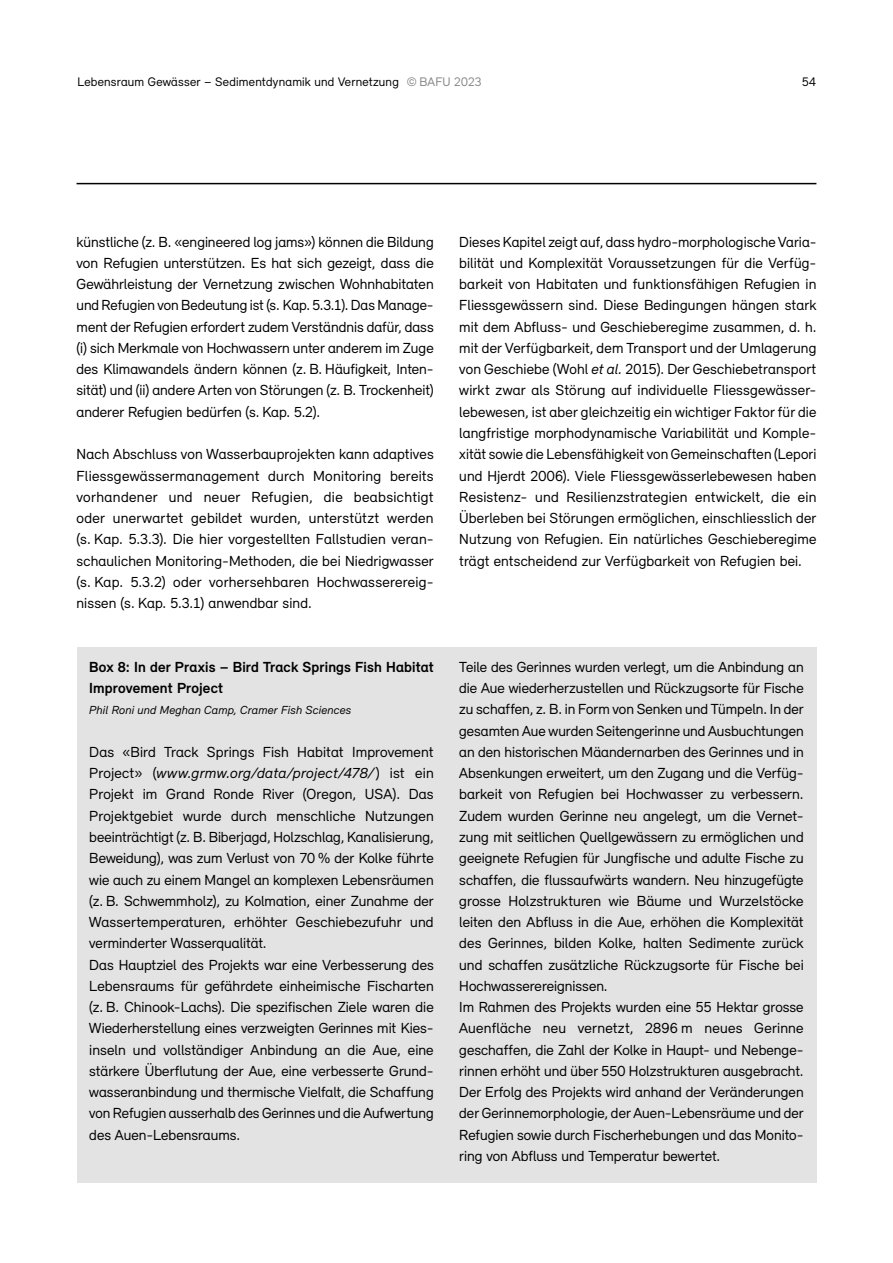
<style>
.page{position:relative;width:893px;height:1263px;background:#fff}
.page>*{position:absolute;margin:0;border:0;box-sizing:border-box;transform-origin:0 0}
._07_Grundtext{font:15px/21.3px "Relevant";letter-spacing:.01em;color:#000;text-align:justify}
._07_Grundtext_o_Abst{font:15px/21.3px "Relevant";color:#000;text-align:justify}
._07_Untertitel{font:700 15px/21.3px "Relevant";letter-spacing:.01em;color:#000}
.t1{font:12.75px "Relevant";letter-spacing:.02em;color:#000}
._07_Untertitel-2{font:italic 12px "Relevant";letter-spacing:.02em;color:#000}
.s1{color:#878787}
.s2{font-style:italic}
</style>
<div class="page">
<hr style="left:77px;top:183px;width:739px;height:1px;background:#000">
<div style="left:77px;top:647px;width:739px;height:535px;background:#e3e3e3"></div>
<p class="t1" style="left:77px;top:74px;width:406px">Lebensraum Gewässer – Sedimentdynamik und Vernetzung <span class="s1">© BAFU 2023</span></p>
<p class="t1" style="left:802px;top:74px;width:15px">54</p>
<p class="_07_Grundtext" style="left:77px;top:231px;width:359px">künstliche (z. B. «engineered log jams») können die Bildung von Refugien unterstützen. Es hat sich gezeigt, dass die Gewährleistung der Vernetzung zwischen Wohnhabitaten und Refugien von Bedeutung ist (s. Kap. 5.3.1). Das Manage&shy;ment der Refugien erfordert zudem Verständnis dafür, dass (i) sich Merkmale von Hochwassern unter anderem im Zuge des Klimawandels ändern können (z. B. Häufigkeit, Inten&shy;sität) und (ii) andere Arten von Störungen (z. B. Trockenheit) anderer Refugien bedürfen (s. Kap. 5.2).</p>
<p class="_07_Grundtext" style="left:77px;top:443px;width:359px">Nach Abschluss von Wasserbauprojekten kann adaptives Fliessgewässermanagement durch Monitoring bereits vorhandener und neuer Refugien, die beabsichtigt oder unerwartet gebildet wurden, unterstützt werden (s. Kap. 5.3.3). Die hier vorgestellten Fallstudien veran&shy;schaulichen Monitoring-Methoden, die bei Niedrigwasser (s. Kap. 5.3.2) oder vorhersehbaren Hochwasserereig&shy;nissen (s. Kap. 5.3.1) anwendbar sind.</p>
<h3 class="_07_Untertitel" style="left:89px;top:656px;width:346px">Box 8: In der Praxis – Bird Track Springs Fish Habitat<br>Improvement Project</h3>
<h3 class="_07_Untertitel-2" style="left:89px;top:702px;width:264px">Phil Roni und Meghan Camp, Cramer Fish Sciences</h3>
<p class="_07_Grundtext_o_Abst" style="left:89px;top:741px;width:346px">Das «Bird Track Springs Fish Habitat Improvement Project» (<span class="s2">www.grmw.org/data/project/478/</span>) ist ein Projekt im Grand Ronde River (Oregon, USA). Das Projektgebiet wurde durch menschliche Nutzungen beeinträchtigt (z. B. Biberjagd, Holzschlag, Kanalisierung, Beweidung), was zum Verlust von 70 % der Kolke führte wie auch zu einem Mangel an komplexen Lebensräumen (z. B. Schwemmholz), zu Kolmation, einer Zunahme der Wassertemperaturen, erhöhter Geschiebezufuhr und verminderter Wasserqualität.</p>
<p class="_07_Grundtext" style="left:89px;top:954px;width:346px">Das Hauptziel des Projekts war eine Verbesserung des Lebensraums für gefährdete einheimische Fischarten (z. B. Chinook-Lachs). Die spezifischen Ziele waren die Wiederherstellung eines verzweigten Gerinnes mit Kies&shy;inseln und vollständiger Anbindung an die Aue, eine stärkere Überflutung der Aue, eine verbesserte Grund&shy;wasseranbindung und thermische Vielfalt, die Schaffung von Refugien ausserhalb des Gerinnes und die Aufwertung des Auen-Lebensraums.</p>
<p class="_07_Grundtext" style="left:459px;top:231px;width:359px;text-align:left">Dieses Kapitel zeigt auf, dass hydro-morphologische Varia&shy;bilität und Komplexität Voraussetzungen für die Verfüg&shy;barkeit von Habitaten und funktionsfähigen Refugien in Fliessgewässern sind. Diese Bedingungen hängen stark mit dem Abfluss- und Geschieberegime zusammen, d. h. mit der Verfügbarkeit, dem Transport und der Umlagerung von Geschiebe (Wohl <span class="s2">et al.</span> 2015). Der Geschiebetransport wirkt zwar als Störung auf individuelle Fliessgewässer&shy;lebewesen, ist aber gleichzeitig ein wichtiger Faktor für die langfristige morphodynamische Variabilität und Komple&shy;xität sowie die Lebensfähigkeit von Gemeinschaften (Lepori und Hjerdt 2006). Viele Fliessgewässerlebewesen haben Resistenz- und Resilienzstrategien entwickelt, die ein Überleben bei Störungen ermöglichen, einschliesslich der Nutzung von Refugien. Ein natürliches Geschieberegime trägt entscheidend zur Verfügbarkeit von Refugien bei.</p>
<p class="_07_Grundtext_o_Abst" style="left:459px;top:656px;width:346px">Teile des Gerinnes wurden verlegt, um die Anbindung an die Aue wiederherzustellen und Rückzugsorte für Fische zu schaffen, z. B. in Form von Senken und Tümpeln. In der gesamten Aue wurden Seitengerinne und Ausbuchtungen an den historischen Mäandernarben des Gerinnes und in Absenkungen erweitert, um den Zugang und die Verfüg&shy;barkeit von Refugien bei Hochwasser zu verbessern.<br>Zudem wurden Gerinne neu angelegt, um die Vernet&shy;zung mit seitlichen Quellgewässern zu ermöglichen und geeignete Refugien für Jungfische und adulte Fische zu schaffen, die flussaufwärts wandern. Neu hinzugefügte grosse Holzstrukturen wie Bäume und Wurzelstöcke leiten den Abfluss in die Aue, erhöhen die Komplexität des Gerinnes, bilden Kolke, halten Sedimente zurück und schaffen zusätzliche Rückzugsorte für Fische bei Hochwasserereignissen.</p>
<p class="_07_Grundtext" style="left:459px;top:996px;width:346px">Im Rahmen des Projekts wurden eine 55 Hektar grosse Auenfläche neu vernetzt, 2896 m neues Gerinne geschaffen, die Zahl der Kolke in Haupt- und Nebenge&shy;rinnen erhöht und über 550 Holzstrukturen ausgebracht.<br>Der Erfolg des Projekts wird anhand der Veränderungen der Gerinnemorphologie, der Auen-Lebensräume und der Refugien sowie durch Fischerhebungen und das Monito&shy;ring von Abfluss und Temperatur bewertet.</p>
</div>
